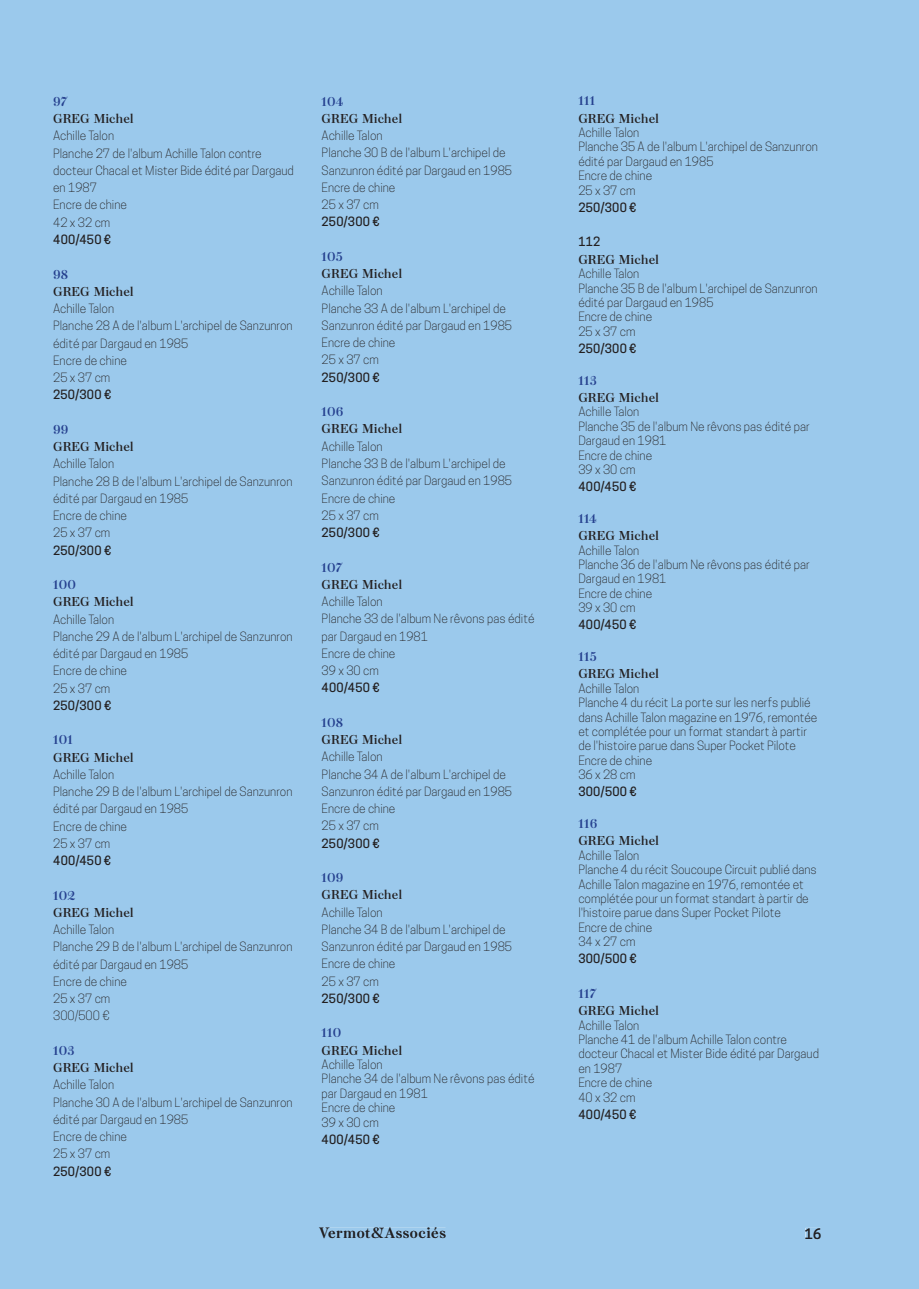
<style>
.page{position:relative;width:919px;height:1289px;background:#fff}
.page>*{position:absolute;margin:0;border:0;box-sizing:border-box;transform-origin:0 0}
.t1{font:13.8px "Peckham";letter-spacing:.03em;color:#231f20}
.t2{font:500 13.5px "Cooper Hewitt";color:#231f20}
.t3{font:300 12px/17.2px "Cooper Hewitt";color:#231f20}
.t4{font:12px "Peckham";letter-spacing:-.005em;color:#231f20}
.t5{font:500 12px "Cooper Hewitt";letter-spacing:.02em;color:#231f20}
.t6{font:12px "Peckham";color:#25408e}
</style>
<div class="page">
<div style="left:0;top:0;width:918px;height:1288px;background:#9bc9ec"></div>
<div style="left:805px;top:1227px;width:15px;height:11px;background:#9bc9ec"></div>
<div style="left:319px;top:1227px;width:126px;height:11px;background:#9bc9ec"></div>
<p class="t6" style="left:53px;top:96px;width:15px">97</p>
<p class="t4" style="left:53px;top:113px;width:82px">GREG Michel</p>
<p class="t3" style="left:53px;top:128px;width:242px">Achille Talon<br>Planche 27 de l'album Achille Talon contre docteur Chacal et Mister Bide édité par Dargaud en 1987<br>Encre de chine<br>42 x 32 cm</p>
<p class="t5" style="left:53px;top:234px;width:59px">400/450 €</p>
<p class="t6" style="left:53px;top:269px;width:16px">98</p>
<p class="t4" style="left:53px;top:286px;width:82px">GREG Michel</p>
<p class="t3" style="left:53px;top:301px;width:241px">Achille Talon<br>Planche 28 A de l'album L'archipel de Sanzunron édité par Dargaud en 1985<br>Encre de chine<br>25 x 37 cm</p>
<p class="t5" style="left:53px;top:389px;width:60px">250/300 €</p>
<p class="t6" style="left:53px;top:424px;width:16px">99</p>
<p class="t4" style="left:53px;top:441px;width:82px">GREG Michel</p>
<p class="t3" style="left:53px;top:456px;width:241px">Achille Talon<br>Planche 28 B de l'album L'archipel de Sanzunron édité par Dargaud en 1985<br>Encre de chine<br>25 x 37 cm</p>
<p class="t5" style="left:53px;top:545px;width:60px">250/300 €</p>
<p class="t6" style="left:53px;top:579px;width:24px">100</p>
<p class="t4" style="left:53px;top:596px;width:82px">GREG Michel</p>
<p class="t3" style="left:53px;top:611px;width:241px">Achille Talon<br>Planche 29 A de l'album L'archipel de Sanzunron édité par Dargaud en 1985<br>Encre de chine<br>25 x 37 cm</p>
<p class="t5" style="left:53px;top:700px;width:60px">250/300 €</p>
<p class="t6" style="left:53px;top:734px;width:21px">101</p>
<p class="t4" style="left:53px;top:752px;width:82px">GREG Michel</p>
<p class="t3" style="left:53px;top:766px;width:241px">Achille Talon<br>Planche 29 B de l'album L'archipel de Sanzunron édité par Dargaud en 1985<br>Encre de chine<br>25 x 37 cm</p>
<p class="t5" style="left:53px;top:855px;width:59px">400/450 €</p>
<p class="t6" style="left:53px;top:890px;width:24px">102</p>
<p class="t4" style="left:53px;top:907px;width:82px">GREG Michel</p>
<p class="t3" style="left:53px;top:922px;width:241px">Achille Talon<br>Planche 29 B de l'album L'archipel de Sanzunron édité par Dargaud en 1985<br>Encre de chine<br>25 x 37 cm<br>300/500 €</p>
<p class="t6" style="left:53px;top:1045px;width:23px">103</p>
<p class="t4" style="left:53px;top:1062px;width:82px">GREG Michel</p>
<p class="t3" style="left:53px;top:1077px;width:241px">Achille Talon<br>Planche 30 A de l'album L'archipel de Sanzunron édité par Dargaud en 1985<br>Encre de chine<br>25 x 37 cm</p>
<p class="t5" style="left:53px;top:1166px;width:60px">250/300 €</p>
<p class="t6" style="left:321px;top:96px;width:23px">104</p>
<p class="t4" style="left:321px;top:113px;width:82px">GREG Michel</p>
<p class="t3" style="left:321px;top:128px;width:192px">Achille Talon<br>Planche 30 B de l'album L'archipel de<br>Sanzunron édité par Dargaud en 1985<br>Encre de chine<br>25 x 37 cm</p>
<p class="t5" style="left:321px;top:217px;width:60px">250/300 €</p>
<p class="t6" style="left:321px;top:251px;width:23px">105</p>
<p class="t4" style="left:321px;top:268px;width:82px">GREG Michel</p>
<p class="t3" style="left:321px;top:283px;width:192px">Achille Talon<br>Planche 33 A de l'album L'archipel de<br>Sanzunron édité par Dargaud en 1985<br>Encre de chine<br>25 x 37 cm</p>
<p class="t5" style="left:321px;top:372px;width:60px">250/300 €</p>
<p class="t6" style="left:321px;top:406px;width:23px">106</p>
<p class="t4" style="left:321px;top:424px;width:82px">GREG Michel</p>
<p class="t3" style="left:321px;top:438px;width:192px">Achille Talon<br>Planche 33 B de l'album L'archipel de<br>Sanzunron édité par Dargaud en 1985<br>Encre de chine<br>25 x 37 cm</p>
<p class="t5" style="left:321px;top:527px;width:60px">250/300 €</p>
<p class="t6" style="left:321px;top:562px;width:22px">107</p>
<p class="t4" style="left:321px;top:579px;width:82px">GREG Michel</p>
<p class="t3" style="left:321px;top:594px;width:214px">Achille Talon<br>Planche 33 de l'album Ne rêvons pas édité par Dargaud en 1981<br>Encre de chine<br>39 x 30 cm</p>
<p class="t5" style="left:321px;top:682px;width:59px">400/450 €</p>
<p class="t6" style="left:321px;top:717px;width:23px">108</p>
<p class="t4" style="left:321px;top:734px;width:82px">GREG Michel</p>
<p class="t3" style="left:321px;top:749px;width:192px">Achille Talon<br>Planche 34 A de l'album L'archipel de<br>Sanzunron édité par Dargaud en 1985<br>Encre de chine<br>25 x 37 cm</p>
<p class="t5" style="left:321px;top:838px;width:60px">250/300 €</p>
<p class="t6" style="left:321px;top:872px;width:23px">109</p>
<p class="t4" style="left:321px;top:889px;width:82px">GREG Michel</p>
<p class="t3" style="left:321px;top:904px;width:192px">Achille Talon<br>Planche 34 B de l'album L'archipel de<br>Sanzunron édité par Dargaud en 1985<br>Encre de chine<br>25 x 37 cm</p>
<p class="t5" style="left:321px;top:993px;width:60px">250/300 €</p>
<p class="t6" style="left:321px;top:1027px;width:21px">110</p>
<p class="t4" style="left:321px;top:1044px;width:82px">GREG Michel</p>
<p class="t3" style="left:321px;top:1058px;width:214px;line-height:14.4px">Achille Talon<br>Planche 34 de l'album Ne rêvons pas édité par Dargaud en 1981<br>Encre de chine<br>39 x 30 cm</p>
<p class="t5" style="left:321px;top:1134px;width:59px">400/450 €</p>
<p class="t6" style="left:578px;top:96px;width:18px">111</p>
<p class="t4" style="left:578px;top:113px;width:82px">GREG Michel</p>
<p class="t3" style="left:578px;top:126px;width:241px;line-height:14.4px">Achille Talon<br>Planche 35 A de l'album L'archipel de Sanzunron édité par Dargaud en 1985<br>Encre de chine<br>25 x 37 cm</p>
<p class="t5" style="left:578px;top:202px;width:60px">250/300 €</p>
<p class="t5" style="left:578px;top:237px;width:23px">112</p>
<p class="t4" style="left:578px;top:254px;width:82px">GREG Michel</p>
<p class="t3" style="left:578px;top:267px;width:241px;line-height:14.4px">Achille Talon<br>Planche 35 B de l'album L'archipel de Sanzunron édité par Dargaud en 1985<br>Encre de chine<br>25 x 37 cm</p>
<p class="t5" style="left:578px;top:343px;width:60px">250/300 €</p>
<p class="t6" style="left:578px;top:375px;width:20px">113</p>
<p class="t4" style="left:578px;top:392px;width:82px">GREG Michel</p>
<p class="t3" style="left:578px;top:405px;width:233px;line-height:14.4px">Achille Talon<br>Planche 35 de l'album Ne rêvons pas édité par<br>Dargaud en 1981<br>Encre de chine<br>39 x 30 cm</p>
<p class="t5" style="left:578px;top:481px;width:59px">400/450 €</p>
<p class="t6" style="left:578px;top:513px;width:20px">114</p>
<p class="t4" style="left:578px;top:530px;width:82px">GREG Michel</p>
<p class="t3" style="left:578px;top:544px;width:233px;line-height:14.4px">Achille Talon<br>Planche 36 de l'album Ne rêvons pas édité par<br>Dargaud en 1981<br>Encre de chine<br>39 x 30 cm</p>
<p class="t5" style="left:578px;top:620px;width:59px">400/450 €</p>
<p class="t6" style="left:578px;top:651px;width:20px">115</p>
<p class="t4" style="left:578px;top:668px;width:82px">GREG Michel</p>
<p class="t3" style="left:578px;top:682px;width:240px;line-height:14.4px">Achille Talon<br>Planche 4 du récit La porte sur les nerfs publié dans Achille Talon magazine en 1976, remontée et complétée pour un format standart à partir de l'histoire parue dans Super Pocket Pilote<br>Encre de chine<br>36 x 28 cm</p>
<p class="t5" style="left:578px;top:786px;width:60px">300/500 €</p>
<p class="t6" style="left:578px;top:818px;width:20px">116</p>
<p class="t4" style="left:578px;top:835px;width:82px">GREG Michel</p>
<p class="t3" style="left:578px;top:849px;width:240px;line-height:14.4px">Achille Talon<br>Planche 4 du récit Soucoupe Circuit publié dans<br>Achille Talon magazine en 1976, remontée et complétée pour un format standart à partir de l'histoire parue dans Super Pocket Pilote<br>Encre de chine<br>34 x 27 cm</p>
<p class="t5" style="left:578px;top:953px;width:60px">300/500 €</p>
<p class="t6" style="left:578px;top:988px;width:19px">117</p>
<p class="t4" style="left:578px;top:1005px;width:82px">GREG Michel</p>
<p class="t3" style="left:578px;top:1018px;width:242px;line-height:14.4px">Achille Talon<br>Planche 41 de l'album Achille Talon contre docteur Chacal et Mister Bide édité par Dargaud en 1987<br>Encre de chine<br>40 x 32 cm</p>
<p class="t5" style="left:578px;top:1109px;width:59px">400/450 €</p>
<p class="t1" style="left:319px;top:1227px;width:128px">Vermot&amp;Associés</p>
<p class="t2" style="left:804px;top:1227px;width:18px">16</p>
</div>
